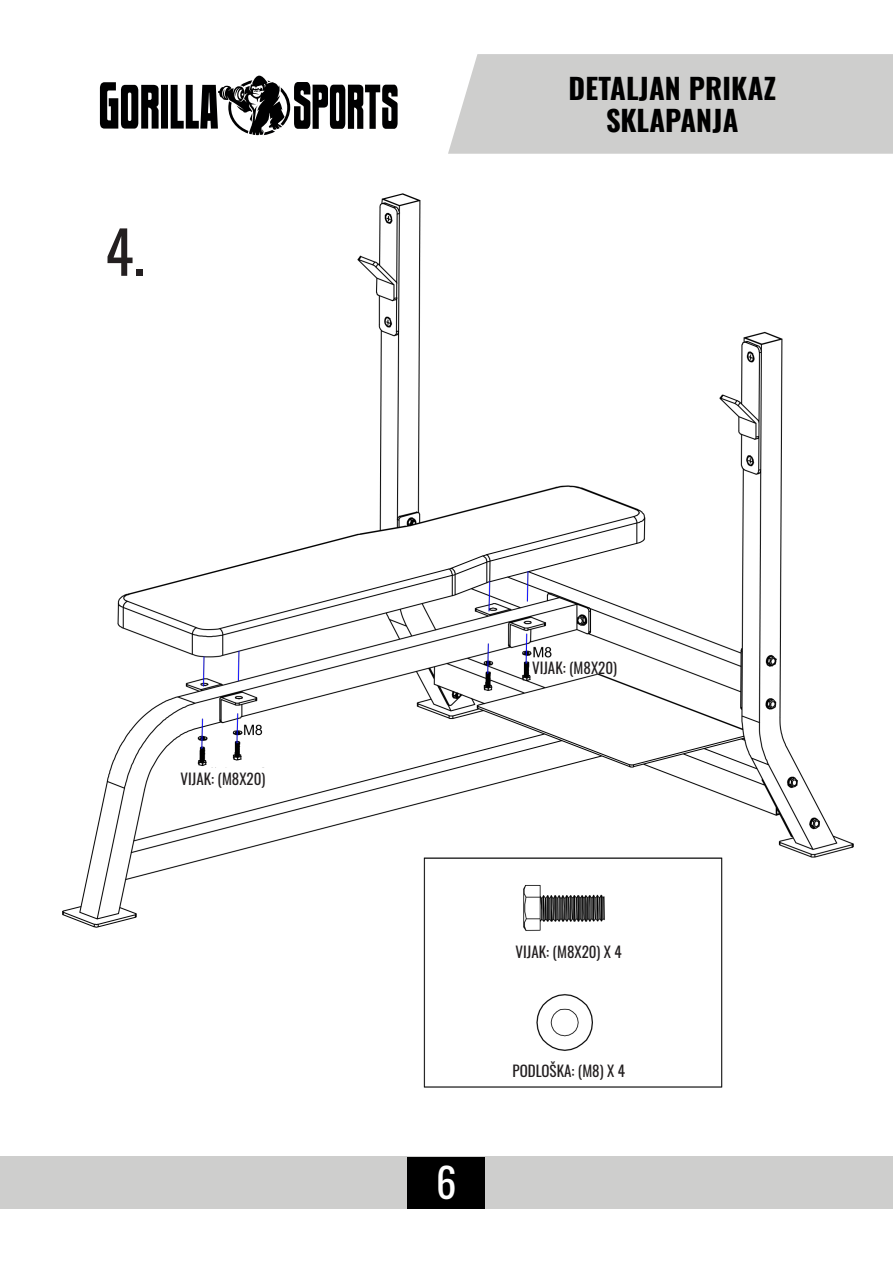
<style>
.page{position:relative;width:893px;height:1263px;background:#fff}
.page>*{position:absolute;margin:0;border:0;box-sizing:border-box;transform-origin:0 0}
.t1{font:58.5px "Oswald";color:#231f20}
.t2{font:40.5px "Oswald";color:#fff}
.t3{font:700 28.5px "Oswald";letter-spacing:.01em;color:#000}
.t4{font:15px "Oswald";color:#231f20}
</style>
<div class="page">
<img style="left:423px;top:934px;width:300px;height:154px">
<img style="left:62px;top:193px;width:792px;height:741px">
<div style="left:448px;top:54px;width:445px;height:100px;background:#cececd"></div>
<div style="left:0;top:1156px;width:892px;height:53px;background:#cececd"></div>
<div style="left:408px;top:1157px;width:77px;height:51px;background:#000"></div>
<svg style="left:100px;top:76px;width:298px;height:59px"></svg>
<p class="t1" style="left:105px;top:200px;width:41px">4.</p>
<p class="t4" style="left:181px;top:765px;width:86px">VIJAK: (M8X20)</p>
<p class="t3" style="left:568px;top:63px;width:209px">DETALJAN PRIKAZ</p>
<p class="t3" style="left:606px;top:95px;width:134px">SKLAPANJA</p>
<p class="t4" style="left:532px;top:654px;width:86px">VIJAK: (M8X20)</p>
<p class="t2" style="left:436px;top:1147px;width:22px">6</p>
<p class="t4" style="left:516px;top:938px;width:108px">VIJAK: (M8X20) X 4</p>
<p class="t4" style="left:512px;top:1057px;width:114px">PODLOŠKA: (M8) X 4</p>
</div>
